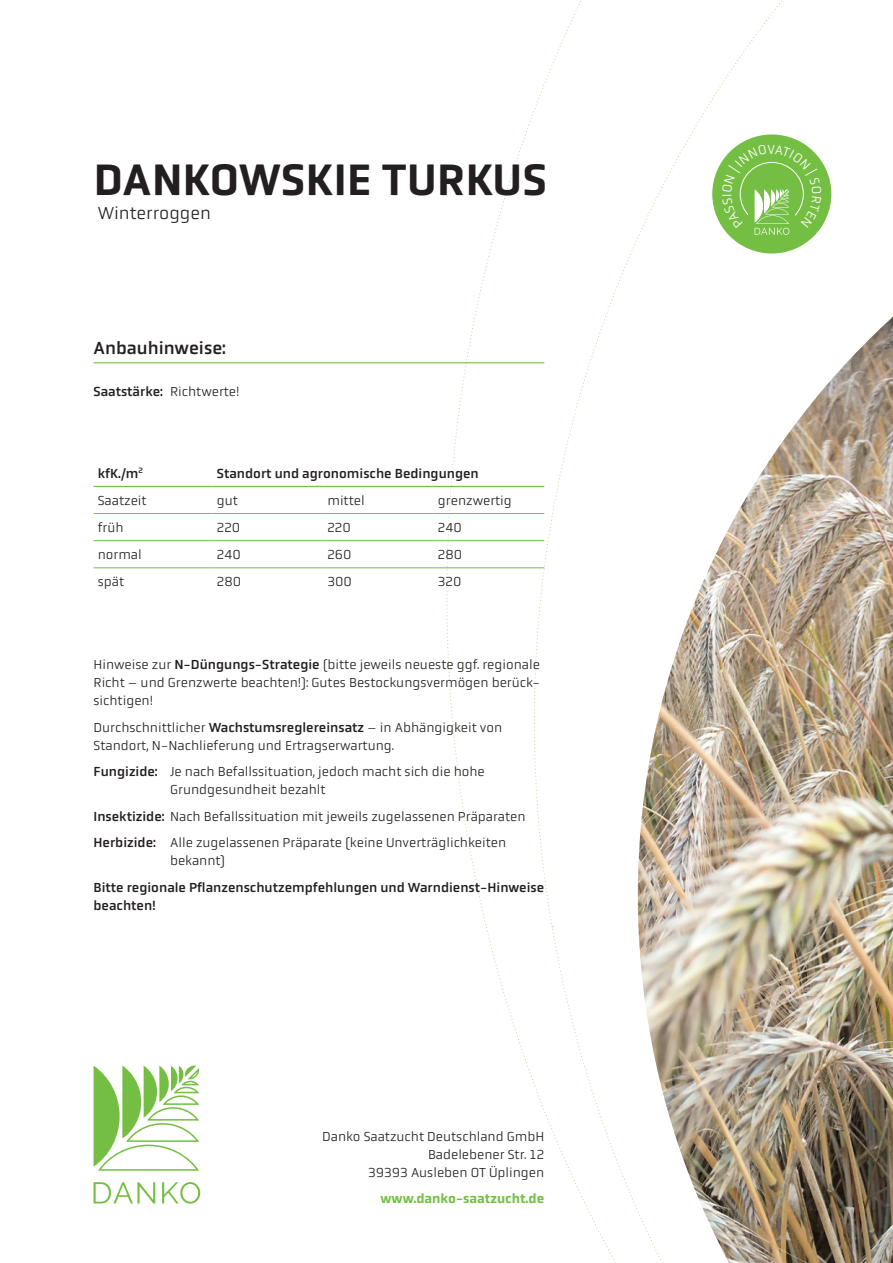
<style>
.page{position:relative;width:893px;height:1263px;background:#fff}
.page>*{position:absolute;margin:0;border:0;box-sizing:border-box;transform-origin:0 0}
.t1{font:500 45px "Obvia";letter-spacing:.01em;color:#231f20}
.t2{font:18px "Obvia";color:#231f20}
.t3{font:300 18px "Obvia";color:#231f20}
.t4{font:300 13.5px/18px "Obvia";color:#231f20}
.t5{font:13.5px/18px "Obvia";color:#231f20}
.t6{font:500 13.5px "Obvia";color:#74bf43}
.s1{font-weight:300}
.s2{font-weight:400}
</style>
<div class="page">
<svg style="left:94px;top:1065px;width:106px;height:106px"></svg>
<svg style="left:94px;top:1182px;width:61px;height:21px"></svg>
<svg style="left:162px;top:1182px;width:38px;height:21px"></svg>
<div style="left:712px;top:134px;width:119px;height:119px;background:#74bf43;border-radius:50%"></div>
<hr style="left:94px;top:362px;width:450px;height:1px;background:#74bf43">
<hr style="left:94px;top:486px;width:119px;height:1px;background:#74bf43">
<hr style="left:213px;top:486px;width:110px;height:1px;background:#74bf43">
<hr style="left:323px;top:486px;width:111px;height:1px;background:#74bf43">
<hr style="left:434px;top:486px;width:110px;height:1px;background:#74bf43">
<hr style="left:94px;top:513px;width:119px;height:1px;background:#74bf43">
<hr style="left:213px;top:513px;width:110px;height:1px;background:#74bf43">
<hr style="left:323px;top:513px;width:111px;height:1px;background:#74bf43">
<hr style="left:434px;top:513px;width:110px;height:1px;background:#74bf43">
<hr style="left:94px;top:540px;width:119px;height:1px;background:#74bf43">
<hr style="left:213px;top:540px;width:110px;height:1px;background:#74bf43">
<hr style="left:323px;top:540px;width:111px;height:1px;background:#74bf43">
<hr style="left:434px;top:540px;width:110px;height:1px;background:#74bf43">
<hr style="left:94px;top:567px;width:119px;height:1px;background:#74bf43">
<hr style="left:213px;top:567px;width:110px;height:1px;background:#74bf43">
<hr style="left:323px;top:567px;width:111px;height:1px;background:#74bf43">
<hr style="left:434px;top:567px;width:110px;height:1px;background:#74bf43">
<img style="left:638px;top:317px;width:255px;height:946px">
<svg style="left:722px;top:144px;width:99px;height:91px"></svg>
<h1 class="t1" style="left:94px;top:153px;width:454px">DANKOWSKIE TURKUS</h1>
<h2 class="t3" style="left:98px;top:203px;width:115px">Winterroggen</h2>
<h2 class="t2" style="left:94px;top:337px;width:134px">Anbauhinweise:</h2>
<p class="t5" style="left:94px;top:382px;width:148px">Saatstärke: <span class="s1">Richtwerte!</span></p>
<p class="t5" style="left:98px;top:464px;width:47px">kfK./m<sup>2</sup></p>
<p class="t5" style="left:217px;top:464px;width:263px">Standort und agronomische Bedingungen</p>
<p class="t4" style="left:98px;top:491px;width:50px">Saatzeit</p>
<p class="t4" style="left:217px;top:491px;width:23px">gut</p>
<p class="t4" style="left:327px;top:491px;width:39px">mittel</p>
<p class="t4" style="left:438px;top:491px;width:75px">grenzwertig</p>
<p class="t4" style="left:98px;top:519px;width:27px">früh</p>
<p class="t4" style="left:217px;top:519px;width:25px">220</p>
<p class="t4" style="left:327px;top:519px;width:25px">220</p>
<p class="t4" style="left:438px;top:519px;width:25px">240</p>
<p class="t4" style="left:98px;top:546px;width:45px">normal</p>
<p class="t4" style="left:217px;top:546px;width:25px">240</p>
<p class="t4" style="left:327px;top:546px;width:26px">260</p>
<p class="t4" style="left:438px;top:546px;width:26px">280</p>
<p class="t4" style="left:98px;top:573px;width:28px">spät</p>
<p class="t4" style="left:217px;top:573px;width:26px">280</p>
<p class="t4" style="left:327px;top:573px;width:26px">300</p>
<p class="t4" style="left:438px;top:573px;width:25px">320</p>
<p class="t4" style="left:94px;top:656px;width:448px;text-align:justify">Hinweise zur <span class="s2">N-Düngungs-Strategie</span> (bitte jeweils neueste ggf. regionale Richt – und Grenzwerte beachten!): Gutes Bestockungsvermögen berück&shy;sichtigen!</p>
<p class="t4" style="left:94px;top:718px;width:410px">Durchschnittlicher <span class="s2">Wachstumsreglereinsatz</span> – in Abhängigkeit von<br>Standort, N-Nachlieferung und Ertragserwartung.</p>
<p class="t4" style="left:170px;top:763px;width:316px;text-indent:-77px"><span class="s2">Fungizide:</span> Je nach Befallssituation, jedoch macht sich die hohe<br>Grundgesundheit bezahlt</p>
<p class="t4" style="left:94px;top:803px;width:433px;line-height:26.5px"><span class="s2">Insektizide:</span> Nach Befallssituation mit jeweils zugelassenen Präparaten<br><span class="s2">Herbizide:</span> Alle zugelassenen Präparate (keine Unverträglichkeiten</p>
<p class="t4" style="left:170px;top:852px;width:57px">bekannt)</p>
<p class="t5" style="left:94px;top:878px;width:452px">Bitte regionale Pflanzenschutzempfehlungen und Warndienst-Hinweise beachten!</p>
<p class="t4" style="left:322px;top:1127px;width:224px;text-align:right">Danko Saatzucht Deutschland GmbH<br>Badelebener Str. 12<br>39393 Ausleben OT Üplingen</p>
<p class="t6" style="left:380px;top:1191px;width:165px">www.danko-saatzucht.de</p>
</div>
